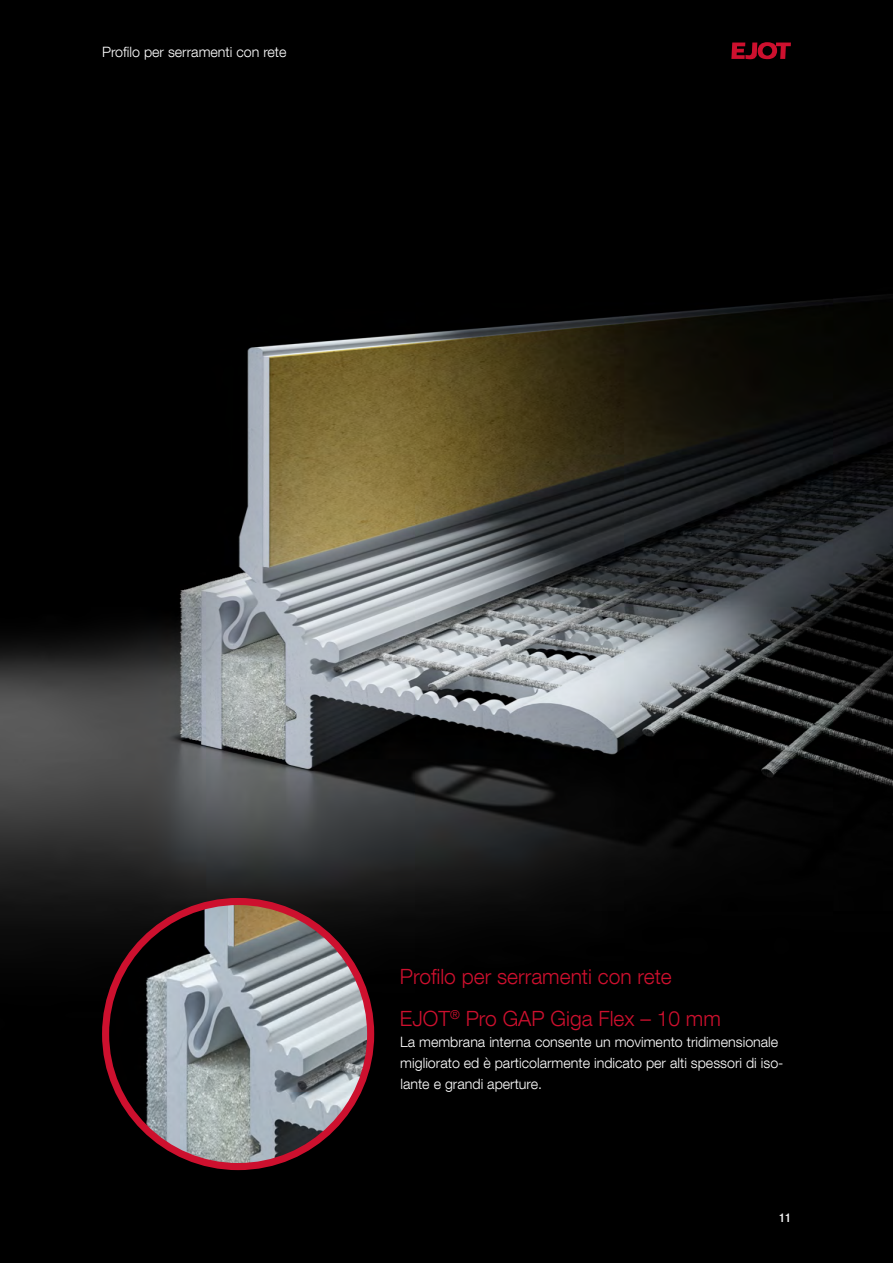
<style>
.page{position:relative;width:893px;height:1263px;background:#fff}
.page>*{position:absolute;margin:0;border:0;box-sizing:border-box;transform-origin:0 0}
.t1{font:300 21px/42px "Helvetica Neue LT Com";color:#cd102e}
.t2{font:300 14.25px/21px "Helvetica Neue LT Com";color:#fff}
.t3{font:500 condensed 12px "Helvetica Neue LT Com";color:#fff}
</style>
<div class="page">
<img style="left:0;top:0;width:893px;height:1263px">
<img style="left:106px;top:901px;width:265px;height:265px;border-radius:133px">
<div style="left:102px;top:898px;width:272px;height:272px;border:7px solid #cd102e;border-radius:50%"></div>
<svg style="left:731px;top:42px;width:60px;height:18px"></svg>
<p class="t2" style="left:102px;top:41px;width:186px">Profilo per serramenti con rete</p>
<h1 class="t1" style="left:400px;top:955px;width:323px">Profilo per serramenti con rete<br>EJOT<sup>®</sup> Pro GAP Giga Flex – 10 mm</h1>
<p class="t2" style="left:400px;top:1031px;width:385px">La membrana interna consente un movimento tridimensionale migliorato ed è particolarmente indicato per alti spessori di iso&shy;lante e grandi aperture.</p>
<p class="t3" style="left:779px;top:1211px;width:13px">11</p>
</div>
